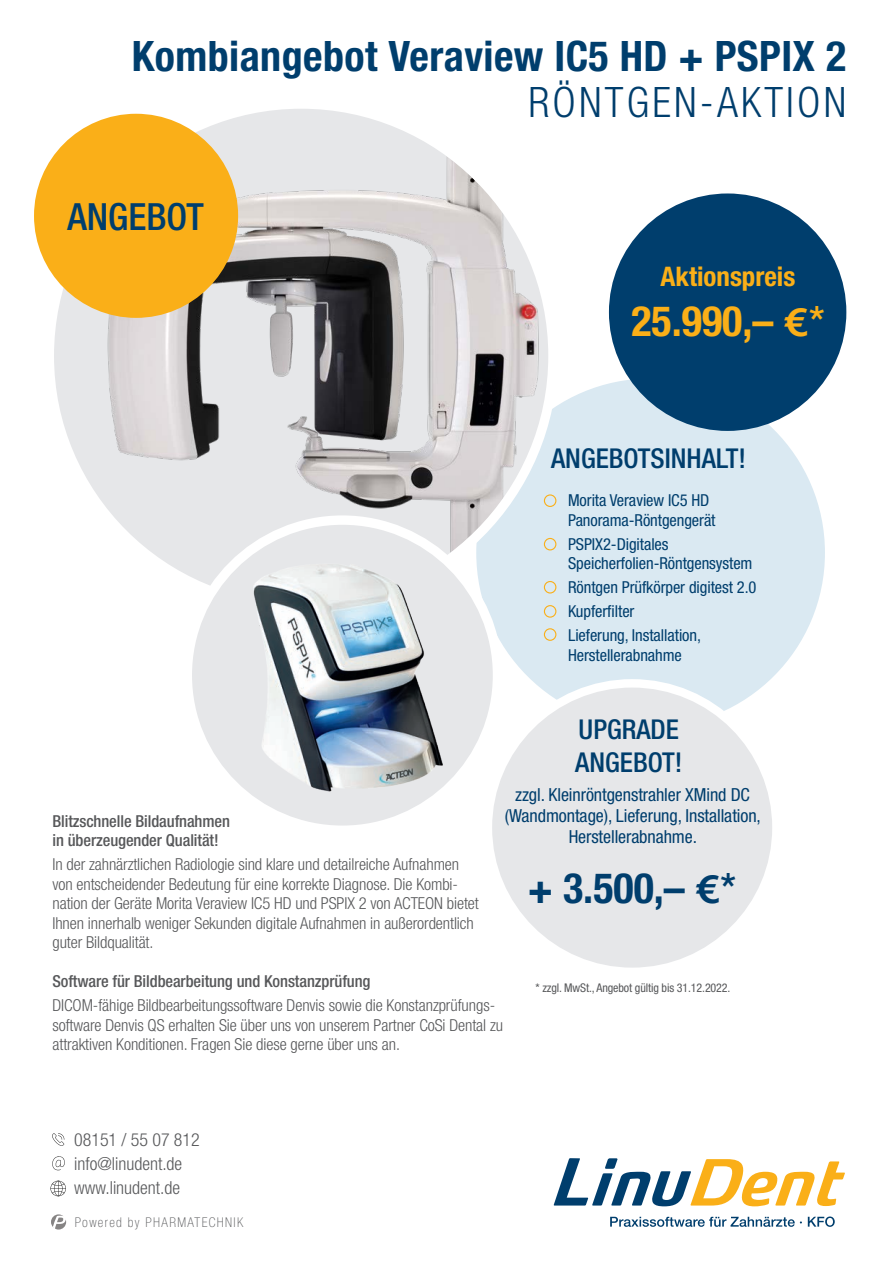
<style>
.page{position:relative;width:893px;height:1263px;background:#fff}
.page>*{position:absolute;margin:0;border:0;box-sizing:border-box;transform-origin:0 0}
.t1{font:700 condensed 42px "Helvetica Neue";letter-spacing:.01em;color:#003e6d}
.t2{font:300 condensed 42px "Helvetica Neue";letter-spacing:.075em;color:#003e6d}
.t3{font:700 condensed 42px "Helvetica Neue";color:#faaf18}
.t4{font:500 condensed 37.5px "Helvetica Neue";color:#003e6d}
.t5{font:500 condensed 27.3px "Helvetica Neue";color:#003e6d}
.t6{font:700 condensed 27px "Helvetica Neue";color:#faaf18}
.t7{font:condensed 18px/21px "Helvetica Neue";letter-spacing:-.005em;color:#003e6d;text-align:center}
.t8{font:300 condensed 18px "Helvetica Neue";color:#57585a}
.t9{font:300 condensed 16.5px/19.5px "Helvetica Neue";letter-spacing:-.005em;color:#57585a}
.t10{font:condensed 16.5px "Helvetica Neue";letter-spacing:-.005em;color:#003e6d}
.t11{font:500 condensed 16.5px "Helvetica Neue";letter-spacing:-.005em;color:#57585a}
.t12{font:100 condensed 13.5px "Helvetica Neue";letter-spacing:.1em;color:#57585a}
.t13{font:condensed 12px "Helvetica Neue";letter-spacing:-.01em;color:#57585a}
.s1{font-family:"Euro Sans ITC";font-stretch:normal;font-size:41.4px}
.s2{font-weight:500}
</style>
<div class="page">
<div style="left:476px;top:378px;width:349px;height:349px;background:#dae9f2;border-radius:50%"></div>
<div style="left:609px;top:193px;width:237px;height:238px;background:#003e6d;border-radius:50%"></div>
<img style="left:54px;top:109px;width:494px;height:494px;border-radius:247px">
<svg style="left:187px;top:520px;width:310px;height:310px;fill:#e6e7e9"></svg>
<div style="left:183px;top:515px;width:319px;height:320px;border:9px solid #fff;border-radius:50%"></div>
<img style="left:213px;top:550px;width:262px;height:248px">
<div style="left:34px;top:114px;width:204px;height:204px;background:#faaf18;border-radius:50%"></div>
<div style="left:544px;top:494px;width:12px;height:13px;border:1px solid #faaf18;border-radius:50%"></div>
<div style="left:544px;top:538px;width:12px;height:12px;border:1px solid #faaf18;border-radius:50%"></div>
<div style="left:544px;top:581px;width:12px;height:12px;border:1px solid #faaf18;border-radius:50%"></div>
<div style="left:544px;top:605px;width:12px;height:13px;border:1px solid #faaf18;border-radius:50%"></div>
<div style="left:544px;top:628px;width:12px;height:13px;border:1px solid #faaf18;border-radius:50%"></div>
<div style="left:488px;top:683px;width:288px;height:289px;background:#e6e7e9;border-radius:50%"></div>
<div style="left:484px;top:679px;width:297px;height:297px;border:8px solid #fff;border-radius:50%"></div>
<svg style="left:50px;top:1181px;width:16px;height:15px"></svg>
<svg style="left:52px;top:1133px;width:12px;height:13px"></svg>
<svg style="left:52px;top:1156px;width:13px;height:14px"></svg>
<svg style="left:51px;top:1214px;width:15px;height:15px"></svg>
<svg style="left:554px;top:1158px;width:291px;height:48px"></svg>
<svg style="left:610px;top:1216px;width:225px;height:11px"></svg>
<p class="t1" style="left:132px;top:30px;width:716px">Kombiangebot Veraview IC5 HD + PSPIX 2</p>
<p class="t2" style="left:528px;top:78px;width:319px">RÖNTGEN-AKTION</p>
<p class="t4" style="left:67px;top:195px;width:138px">ANGEBOT</p>
<p class="t6" style="left:660px;top:260px;width:136px">Aktionspreis</p>
<p class="t3" style="left:631px;top:296px;width:195px">25.990,– <span class="s1">E</span><span class="s2">*</span></p>
<p class="t5" style="left:551px;top:442px;width:196px">ANGEBOTSINHALT!</p>
<p class="t10" style="left:568px;top:491px;width:143px">Morita Veraview IC5 HD</p>
<p class="t10" style="left:568px;top:510px;width:149px">Panorama-Röntgengerät</p>
<p class="t10" style="left:568px;top:534px;width:102px">PSPIX2-Digitales</p>
<p class="t10" style="left:568px;top:554px;width:186px">Speicherfolien-Röntgensystem</p>
<p class="t10" style="left:568px;top:578px;width:190px">Röntgen Prüfkörper digitest 2.0</p>
<p class="t10" style="left:568px;top:602px;width:68px">Kupferfilter</p>
<p class="t10" style="left:568px;top:626px;width:134px">Lieferung, Installation,</p>
<p class="t10" style="left:568px;top:645px;width:115px">Herstellerabnahme</p>
<p class="t5" style="left:579px;top:713px;width:102px">UPGRADE</p>
<p class="t5" style="left:575px;top:746px;width:109px">ANGEBOT!</p>
<p class="t7" style="left:505px;top:784px;width:258px">zzgl. Kleinröntgenstrahler XMind DC (Wandmontage), Lieferung, Installation,<br>Herstellerabnahme.</p>
<p class="t11" style="left:52px;top:811px;width:179px">Blitzschnelle Bildaufnahmen</p>
<p class="t11" style="left:52px;top:830px;width:168px">in überzeugender Qualität!</p>
<p class="t9" style="left:52px;top:854px;width:408px">In der zahnärztlichen Radiologie sind klare und detailreiche Aufnahmen</p>
<p class="t9" style="left:52px;top:874px;width:407px">von entscheidender Bedeutung für eine korrekte Diagnose. Die Kombi-</p>
<p class="t9" style="left:52px;top:893px;width:428px">nation der Geräte Morita Veraview IC5 HD und PSPIX 2 von ACTEON bietet</p>
<p class="t9" style="left:52px;top:913px;width:423px">Ihnen innerhalb weniger Sekunden digitale Aufnahmen in außerordentlich</p>
<p class="t9" style="left:52px;top:932px;width:103px">guter Bildqualität.</p>
<p class="t11" style="left:52px;top:971px;width:320px">Software für Bildbearbeitung und Konstanzprüfung</p>
<p class="t9" style="left:52px;top:995px;width:452px">DICOM-fähige Bildbearbeitungssoftware Denvis sowie die Konstanzprüfungs&shy;software Denvis QS erhalten Sie über uns von unserem Partner CoSi Dental zu attraktiven Konditionen. Fragen Sie diese gerne über uns an.</p>
<p class="t1" style="left:528px;top:863px;width:210px">+ 3.500,– <span class="s1">E</span><span class="s2">*</span></p>
<p class="t13" style="left:535px;top:981px;width:196px">* zzgl. MwSt., Angebot gültig bis 31.12.2022.</p>
<p class="t8" style="left:74px;top:1129px;width:127px">08151 / 55 07 812</p>
<p class="t8" style="left:74px;top:1153px;width:110px">info@linudent.de</p>
<p class="t8" style="left:74px;top:1177px;width:107px">www.linudent.de</p>
<p class="t12" style="left:75px;top:1214px;width:170px">Powered by PHARMATECHNIK</p>
</div>
